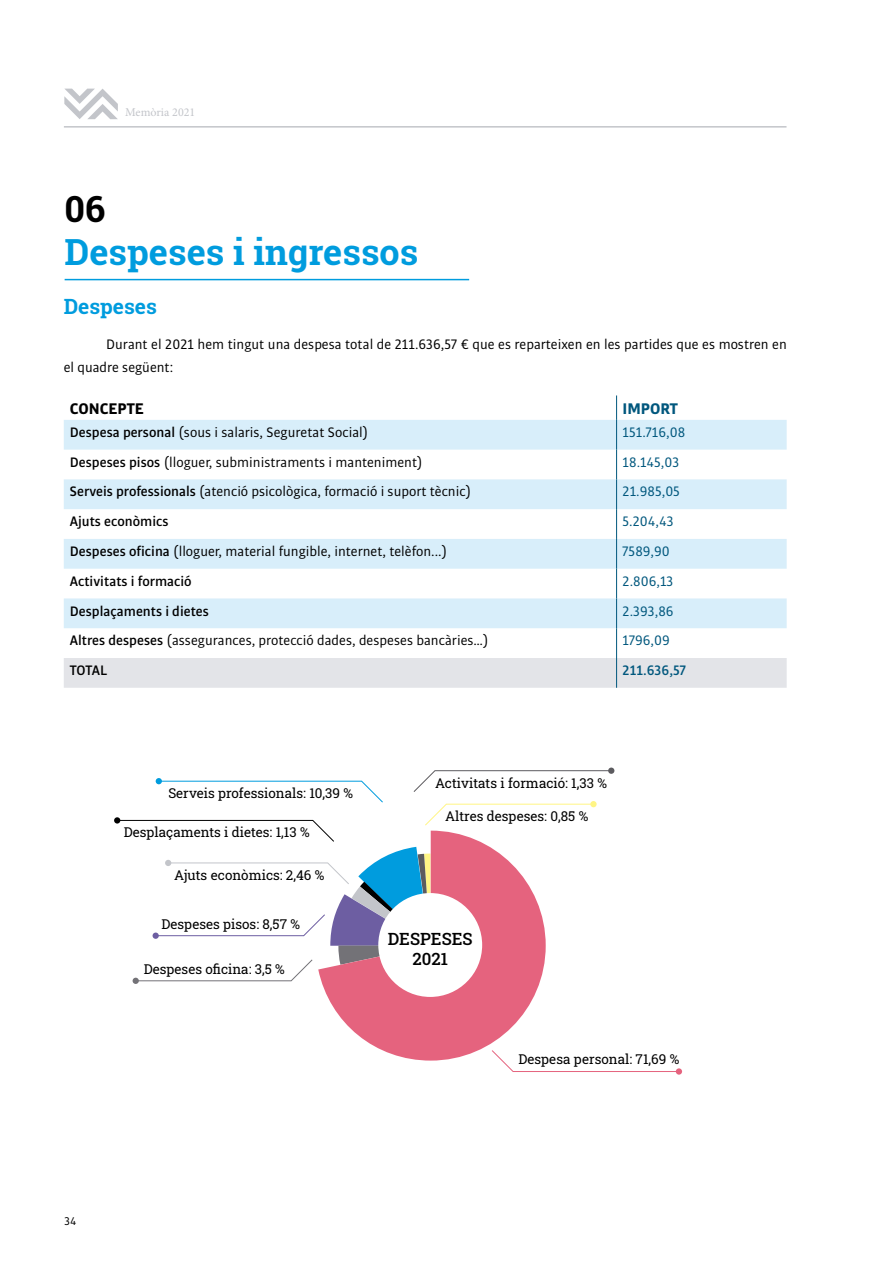
<style>
.page{position:relative;width:893px;height:1263px;background:#fff}
.page>*{position:absolute;margin:0;border:0;box-sizing:border-box;transform-origin:0 0}
.t1{font:700 36px "Roboto Slab";color:#009cde}
.t2{font:700 36px "Roboto Slab";color:#000}
.t3{font:700 21px "Roboto Slab";color:#009cde}
.t4{font:500 16.8px/20.2px "Roboto Slab";color:#000;text-align:center}
.t5{font:700 16.5px "Bulo";color:#000}
.t6{font:700 16.5px "Bulo";color:#00577d}
.t7{font:14.7px/22.5px "Bulo";color:#000}
.t8{font:14.7px "Bulo";color:#00577d}
.t9{font:500 14.7px "Bulo";color:#000}
.t10{font:500 14.7px "Bulo";color:#00577d}
.t11{font:13.5px "Roboto Slab";color:#000}
.t12{font:12px "Minion Pro";color:#c3c5ca}
.t13{font:12px "Bulo";color:#000}
.s1{font-weight:500}
</style>
<div class="page">
<svg style="left:64px;top:89px;width:54px;height:30px"></svg>
<hr style="left:64px;top:126px;width:722px;height:2px;background:#c3c5ca">
<hr style="left:65px;top:279px;width:404px;height:1px;background:#009cde">
<svg style="left:64px;top:420px;width:723px;height:208px;fill:#d8eefa"></svg>
<div style="left:64px;top:658px;width:723px;height:30px;background:#e3e4e8"></div>
<svg style="left:616px;top:395px;width:1px;height:25px"></svg>
<hr style="left:616px;top:420px;width:1px;height:30px;background:#00577d">
<svg style="left:616px;top:450px;width:1px;height:29px"></svg>
<hr style="left:616px;top:479px;width:1px;height:30px;background:#00577d">
<hr style="left:616px;top:509px;width:1px;height:30px;background:#00577d">
<hr style="left:616px;top:539px;width:1px;height:30px;background:#00577d">
<svg style="left:616px;top:569px;width:1px;height:29px"></svg>
<hr style="left:616px;top:598px;width:1px;height:30px;background:#00577d">
<hr style="left:616px;top:628px;width:1px;height:30px;background:#00577d">
<hr style="left:616px;top:658px;width:1px;height:30px;background:#00577d">
<svg style="left:322px;top:984px;width:217px;height:76px;fill:#e5637e"></svg>
<div style="left:608px;top:767px;width:6px;height:7px;background:#5c5b5f;border-radius:50%"></div>
<svg style="left:114px;top:770px;width:498px;height:214px"></svg>
<div style="left:590px;top:801px;width:7px;height:6px;background:#fff585;border-radius:50%"></div>
<svg style="left:491px;top:1049px;width:186px;height:23px"></svg>
<div style="left:676px;top:1068px;width:6px;height:7px;background:#e5637e;border-radius:50%"></div>
<div style="left:378px;top:893px;width:104px;height:104px;background:#fff;border-radius:50%"></div>
<p class="t12" style="left:125px;top:104px;width:72px">Memòria 2021</p>
<h1 class="t2" style="left:65px;top:184px;width:42px">06</h1>
<h1 class="t1" style="left:65px;top:227px;width:355px">Despeses i ingressos</h1>
<h2 class="t3" style="left:64px;top:292px;width:95px">Despeses</h2>
<p class="t7" style="left:64px;top:333px;width:724px;text-indent:43px">Durant el 2021 hem tingut una despesa total de 211.636,57 € que es reparteixen en les partides que es mostren en el quadre següent:</p>
<p class="t5" style="left:70px;top:398px;width:76px">CONCEPTE</p>
<p class="t6" style="left:623px;top:398px;width:57px">IMPORT</p>
<p class="t7" style="left:70px;top:420px;width:300px"><span class="s1">Despesa personal</span> (sous i salaris, Seguretat Social)</p>
<p class="t8" style="left:623px;top:423px;width:64px">151.716,08</p>
<p class="t7" style="left:70px;top:450px;width:354px"><span class="s1">Despeses pisos</span> (lloguer, subministraments i manteniment)</p>
<p class="t8" style="left:623px;top:453px;width:58px">18.145,03</p>
<p class="t7" style="left:70px;top:480px;width:403px"><span class="s1">Serveis professionals</span> (atenció psicològica, formació i suport tècnic)</p>
<p class="t8" style="left:623px;top:482px;width:59px">21.985,05</p>
<p class="t9" style="left:70px;top:512px;width:100px">Ajuts econòmics</p>
<p class="t8" style="left:623px;top:512px;width:53px">5.204,43</p>
<p class="t7" style="left:70px;top:540px;width:379px"><span class="s1">Despeses oficina</span> (lloguer, material fungible, internet, telèfon...)</p>
<p class="t8" style="left:623px;top:542px;width:49px">7589,90</p>
<p class="t9" style="left:70px;top:572px;width:123px">Activitats i formació</p>
<p class="t8" style="left:623px;top:572px;width:52px">2.806,13</p>
<p class="t9" style="left:70px;top:601px;width:141px">Desplaçaments i dietes</p>
<p class="t8" style="left:623px;top:602px;width:53px">2.393,86</p>
<p class="t7" style="left:70px;top:629px;width:420px"><span class="s1">Altres despeses</span> (assegurances, protecció dades, despeses bancàries…)</p>
<p class="t8" style="left:623px;top:631px;width:49px">1796,09</p>
<p class="t9" style="left:70px;top:661px;width:39px">TOTAL</p>
<p class="t10" style="left:623px;top:661px;width:65px">211.636,57</p>
<p class="t11" style="left:168px;top:784px;width:186px">Serveis professionals: 10,39 %</p>
<p class="t11" style="left:124px;top:823px;width:187px">Desplaçaments i dietes: 1,13 %</p>
<p class="t11" style="left:174px;top:866px;width:152px">Ajuts econòmics: 2,46 %</p>
<p class="t11" style="left:162px;top:914px;width:140px">Despeses pisos: 8,57 %</p>
<p class="t11" style="left:144px;top:960px;width:143px">Despeses oficina: 3,5 %</p>
<p class="t11" style="left:435px;top:773px;width:174px">Activitats i formació: 1,33 %</p>
<p class="t11" style="left:445px;top:807px;width:145px">Altres despeses: 0,85 %</p>
<p class="t4" style="left:388px;top:928px;width:86px">DESPESES<br>2021</p>
<p class="t11" style="left:518px;top:1050px;width:162px">Despesa personal: 71,69 %</p>
<p class="t13" style="left:65px;top:1214px;width:13px">34</p>
</div>
